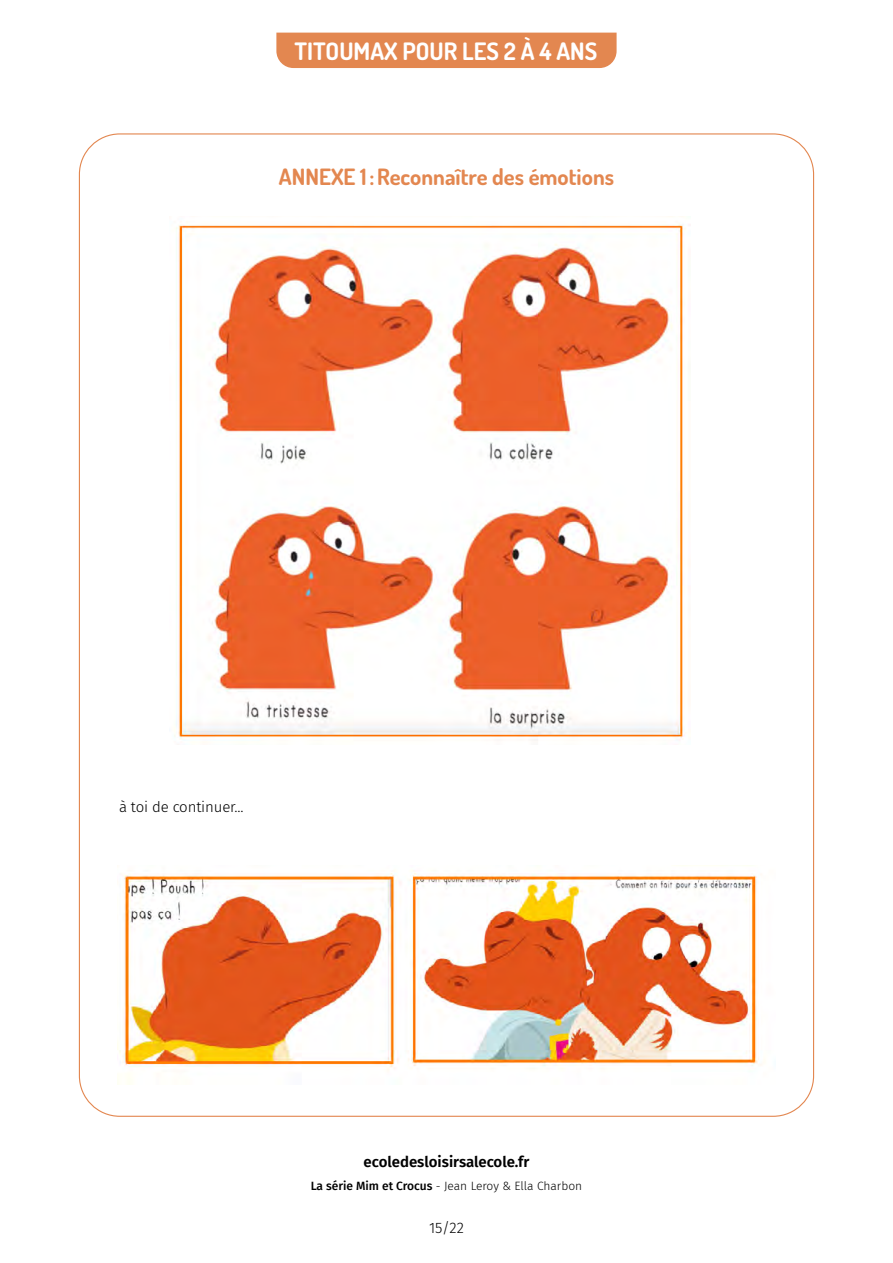
<style>
.page{position:relative;width:893px;height:1263px;background:#fff}
.page>*{position:absolute;margin:0;border:0;box-sizing:border-box;transform-origin:0 0}
.t1{font:700 24px "Dosis";color:#fff}
.t2{font:700 22.5px "Dosis";color:#e38750}
.t3{font:600 15px "Fira Sans";color:#000}
.t4{font:300 15px "Fira Sans";letter-spacing:-.01em;color:#000}
.t5{font:300 12px "Fira Sans";color:#000}
.s1{font-weight:500}
</style>
<div class="page">
<div style="left:276px;top:33px;width:341px;height:35px;background:#e38750"></div>
<img style="left:174px;top:223px;width:512px;height:520px">
<img style="left:118px;top:865px;width:647px;height:219px">
<h1 class="t1" style="left:295px;top:35px;width:304px">TITOUMAX POUR LES 2 À 4 ANS</h1>
<h2 class="t2" style="left:279px;top:162px;width:337px">ANNEXE 1:Reconnaître des émotions</h2>
<p class="t4" style="left:119px;top:796px;width:126px">à toi de continuer...</p>
<p class="t3" style="left:364px;top:1149px;width:167px">ecoledesloisirsalecole.fr</p>
<p class="t5" style="left:311px;top:1177px;width:273px"><span class="s1">La série Mim et Crocus</span> - Jean Leroy &amp; Ella Charbon</p>
<p class="t4" style="left:429px;top:1217px;width:36px">15/22</p>
</div>
